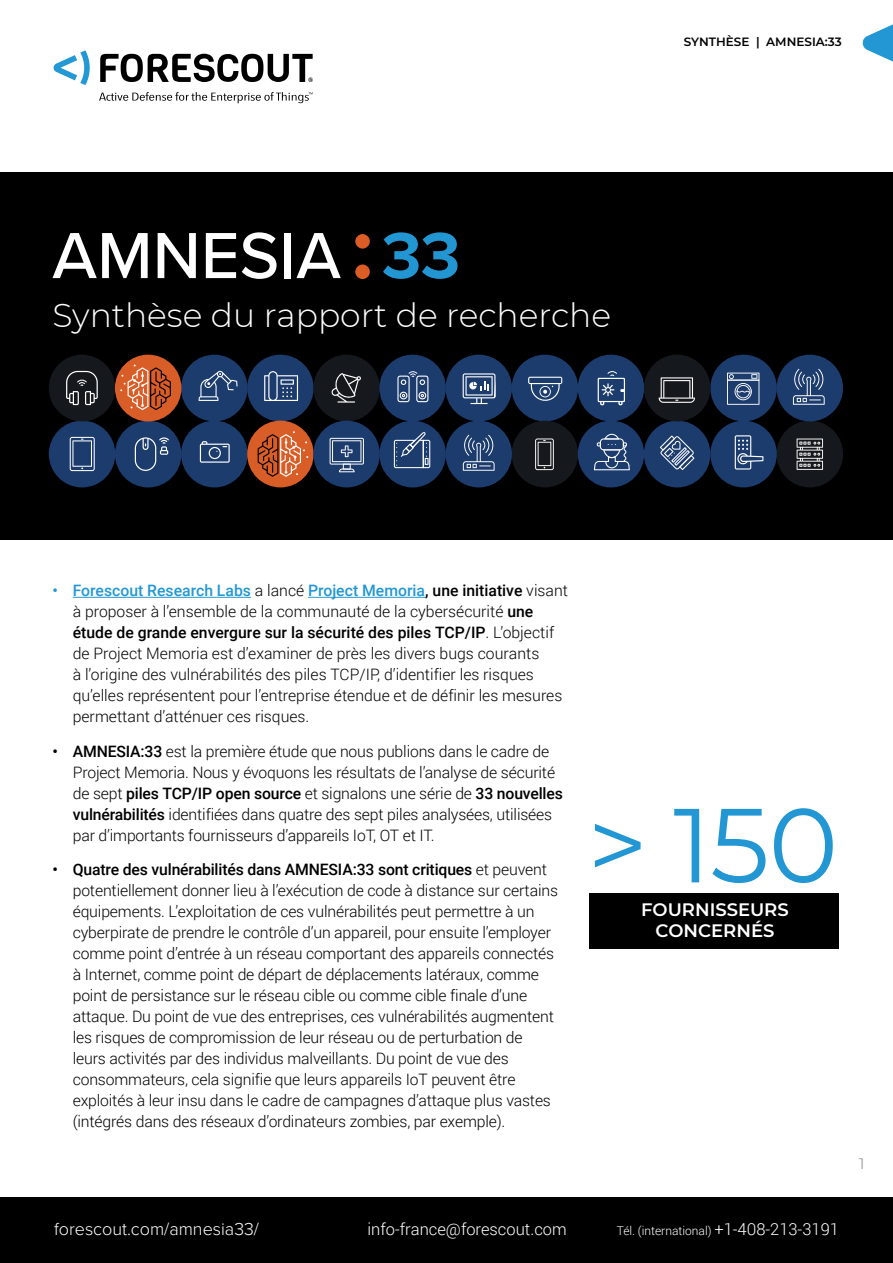
<style>
.page{position:relative;width:893px;height:1263px;background:#fff}
.page>*{position:absolute;margin:0;border:0;box-sizing:border-box;transform-origin:0 0}
.t1{font:105px "Montserrat";color:#2297d4}
.t2{font:300 33px "Montserrat";color:#fff}
.t3{font:300 18px "Proxima Nova";color:#fff}
.t4{font:600 18px/21px "Montserrat";color:#fff;text-align:center}
.t5{font:300 16.5px "Roboto";color:#fff}
.t6{font:300 15.75px/21px "Roboto";letter-spacing:-.01em;color:#000001}
.t7{font:300 15px "Montserrat";color:#75797b}
.t8{font:300 12px "Roboto";color:#fff}
.t9{font:600 12px "Montserrat";color:#000001}
.s1{font-weight:500;color:#2297d4}
.s2{font-weight:500}
.s3{font-size:16.5px}
</style>
<div class="page">
<svg style="left:862px;top:24px;width:31px;height:38px"></svg>
<div style="left:589px;top:894px;width:250px;height:55px;background:#000001"></div>
<hr style="left:73px;top:597px;width:178px;height:1px;background:#2297d4">
<hr style="left:308px;top:597px;width:117px;height:1px;background:#2297d4">
<div style="left:0;top:1197px;width:893px;height:66px;background:#000001"></div>
<svg style="left:53px;top:50px;width:37px;height:35px"></svg>
<svg style="left:100px;top:54px;width:213px;height:28px"></svg>
<svg style="left:99px;top:92px;width:214px;height:11px"></svg>
<div style="left:0;top:172px;width:892px;height:368px;background:#000001"></div>
<div style="left:181px;top:355px;width:67px;height:66px;background:#1c3c6d;border-radius:50%"></div>
<svg style="left:199px;top:370px;width:39px;height:31px"></svg>
<div style="left:181px;top:421px;width:67px;height:66px;background:#1c3c6d;border-radius:50%"></div>
<svg style="left:200px;top:441px;width:30px;height:22px"></svg>
<div style="left:777px;top:421px;width:66px;height:66px;background:#15181c;border-radius:50%"></div>
<svg style="left:796px;top:438px;width:27px;height:32px"></svg>
<div style="left:49px;top:421px;width:66px;height:66px;background:#1c3c6d;border-radius:50%"></div>
<svg style="left:70px;top:437px;width:25px;height:34px"></svg>
<div style="left:49px;top:355px;width:66px;height:66px;background:#15181c;border-radius:50%"></div>
<svg style="left:66px;top:371px;width:32px;height:34px"></svg>
<div style="left:777px;top:355px;width:66px;height:66px;background:#1c3c6d;border-radius:50%"></div>
<svg style="left:793px;top:369px;width:32px;height:36px"></svg>
<div style="left:247px;top:355px;width:67px;height:66px;background:#1c3c6d;border-radius:50%"></div>
<svg style="left:264px;top:371px;width:34px;height:30px"></svg>
<div style="left:247px;top:421px;width:67px;height:66px;background:#d95d26;border-radius:50%"></div>
<svg style="left:258px;top:431px;width:50px;height:46px"></svg>
<div style="left:313px;top:355px;width:67px;height:66px;background:#15181c;border-radius:50%"></div>
<svg style="left:331px;top:373px;width:30px;height:30px"></svg>
<div style="left:313px;top:421px;width:67px;height:66px;background:#1c3c6d;border-radius:50%"></div>
<svg style="left:330px;top:438px;width:34px;height:34px"></svg>
<div style="left:710px;top:421px;width:67px;height:66px;background:#1c3c6d;border-radius:50%"></div>
<svg style="left:735px;top:435px;width:28px;height:34px"></svg>
<div style="left:115px;top:421px;width:66px;height:66px;background:#1c3c6d;border-radius:50%"></div>
<svg style="left:135px;top:437px;width:34px;height:34px"></svg>
<div style="left:115px;top:355px;width:66px;height:66px;background:#d95d26;border-radius:50%"></div>
<svg style="left:120px;top:364px;width:51px;height:46px"></svg>
<div style="left:710px;top:355px;width:67px;height:66px;background:#1c3c6d;border-radius:50%"></div>
<svg style="left:727px;top:373px;width:32px;height:32px"></svg>
<div style="left:512px;top:355px;width:66px;height:66px;background:#1c3c6d;border-radius:50%"></div>
<svg style="left:528px;top:377px;width:34px;height:24px"></svg>
<div style="left:445px;top:355px;width:67px;height:66px;background:#1c3c6d;border-radius:50%"></div>
<svg style="left:463px;top:373px;width:32px;height:31px"></svg>
<div style="left:379px;top:355px;width:67px;height:66px;background:#1c3c6d;border-radius:50%"></div>
<svg style="left:397px;top:371px;width:31px;height:31px"></svg>
<div style="left:578px;top:355px;width:66px;height:66px;background:#1c3c6d;border-radius:50%"></div>
<svg style="left:598px;top:371px;width:27px;height:34px"></svg>
<div style="left:512px;top:421px;width:66px;height:66px;background:#15181c;border-radius:50%"></div>
<svg style="left:535px;top:438px;width:19px;height:32px"></svg>
<div style="left:379px;top:421px;width:67px;height:66px;background:#1c3c6d;border-radius:50%"></div>
<svg style="left:394px;top:432px;width:36px;height:36px"></svg>
<div style="left:578px;top:421px;width:66px;height:66px;background:#1c3c6d;border-radius:50%"></div>
<svg style="left:594px;top:434px;width:36px;height:36px"></svg>
<div style="left:644px;top:421px;width:66px;height:66px;background:#1c3c6d;border-radius:50%"></div>
<svg style="left:660px;top:435px;width:34px;height:35px"></svg>
<div style="left:445px;top:421px;width:67px;height:66px;background:#1c3c6d;border-radius:50%"></div>
<svg style="left:463px;top:435px;width:32px;height:36px"></svg>
<div style="left:644px;top:355px;width:66px;height:66px;background:#15181c;border-radius:50%"></div>
<svg style="left:659px;top:377px;width:36px;height:26px"></svg>
<svg style="left:52px;top:233px;width:96px;height:45px"></svg>
<svg style="left:158px;top:233px;width:38px;height:45px"></svg>
<svg style="left:206px;top:233px;width:30px;height:45px"></svg>
<svg style="left:242px;top:232px;width:35px;height:47px"></svg>
<div style="left:284px;top:233px;width:7px;height:45px;background:#fff"></div>
<svg style="left:296px;top:233px;width:45px;height:45px"></svg>
<svg style="left:355px;top:234px;width:15px;height:45px"></svg>
<svg style="left:383px;top:232px;width:74px;height:47px"></svg>
<p class="t9" style="left:684px;top:34px;width:159px">SYNTHÈSE | AMNESIA:33</p>
<h2 class="t2" style="left:52px;top:292px;width:560px">Synthèse du rapport de recherche</h2>
<p class="t6" style="left:73px;top:579px;width:497px;text-indent:-20px"><span class="s1">• Forescout Research Labs</span> a lancé <span class="s1">Project Memoria</span><span class="s2">, une initiative</span> visant à proposer à l’ensemble de la communauté de la cybersécurité <span class="s2">une étude de grande envergure sur la sécurité des piles TCP/IP</span>. L’objectif de Project Memoria est d’examiner de près les divers bugs courants<br>à l’origine des vulnérabilités des piles TCP/IP, d’identifier les risques qu’elles représentent pour l’entreprise étendue et de définir les mesures permettant d’atténuer ces risques.</p>
<p class="t6" style="left:73px;top:740px;width:492px;text-indent:-20px"><span class="s2">• AMNESIA:33</span> est la première étude que nous publions dans le cadre de Project Memoria. Nous y évoquons les résultats de l’analyse de sécurité de sept <span class="s2">piles TCP/IP open source</span> et signalons une série de <span class="s2">33 nouvelles vulnérabilités</span> identifiées dans quatre des sept piles analysées, utilisées par d’importants fournisseurs d’appareils IoT, OT et IT.</p>
<p class="t6" style="left:73px;top:858px;width:487px;text-indent:-20px"><span class="s2">• Quatre des vulnérabilités dans AMNESIA:33 sont critiques</span> et peuvent potentiellement donner lieu à l’exécution de code à distance sur certains équipements. L’exploitation de ces vulnérabilités peut permettre à un cyberpirate de prendre le contrôle d’un appareil, pour ensuite l’employer comme point d’entrée à un réseau comportant des appareils connectés à Internet, comme point de départ de déplacements latéraux, comme point de persistance sur le réseau cible ou comme cible finale d’une attaque. Du point de vue des entreprises, ces vulnérabilités augmentent les risques de compromission de leur réseau ou de perturbation de leurs activités par des individus malveillants. Du point de vue des consommateurs, cela signifie que leurs appareils IoT peuvent être exploités à leur insu dans le cadre de campagnes d’attaque plus vastes (intégrés dans des réseaux d’ordinateurs zombies, par exemple).</p>
<h1 class="t1" style="left:587px;top:773px;width:252px">&gt; 150</h1>
<p class="t4" style="left:641px;top:898px;width:149px">FOURNISSEURS<br>CONCERNÉS</p>
<p class="t3" style="left:54px;top:1216px;width:206px">forescout.com/amnesia33/</p>
<p class="t5" style="left:368px;top:1218px;width:201px">info-france@forescout.com</p>
<p class="t8" style="left:617px;top:1222px;width:224px">Tél. (international) <span class="s3">+1-408-213-3191</span></p>
<p class="t7" style="left:859px;top:1154px;width:7px">1</p>
</div>
